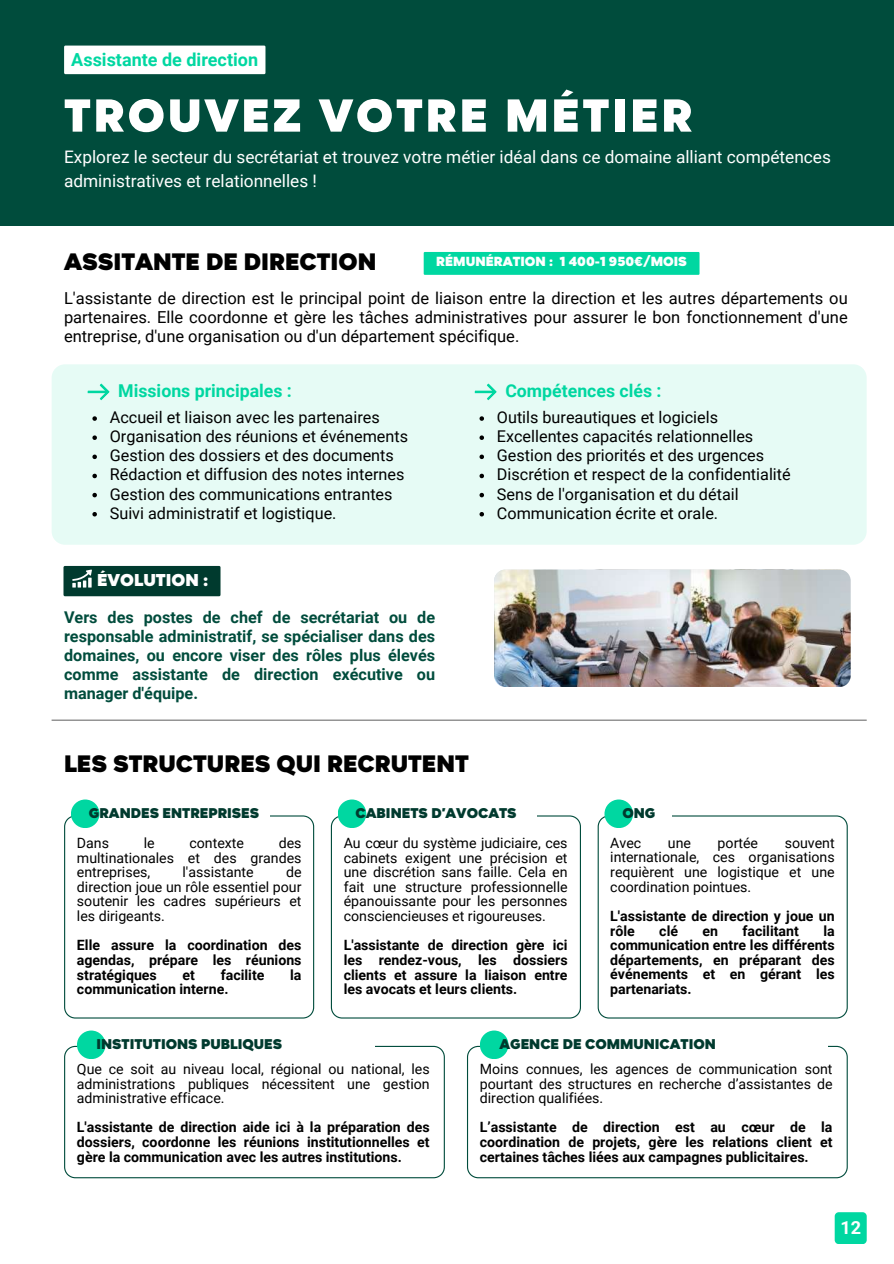
<style>
.page{position:relative;width:894px;height:1264px;background:#fff}
.page>*{position:absolute;margin:0;border:0;box-sizing:border-box;transform-origin:0 0}
.t1{font:900 52.5px "Magenos";letter-spacing:.055em;color:#fff}
.t2{font:900 27px "Magenos";color:#000}
.t3{font:900 19.5px "Magenos";color:#fff}
.t4{font:700 18px "Roboto";color:#00d7a1}
.t5{font:700 18px "Roboto";color:#fff}
.t6{font:700 17.7px "Roboto";color:#00d7a1}
.t7{font:17.25px/23.7px "Roboto";color:#fff}
.t8{font:16.5px/19.2px "Roboto";color:#000;text-align:justify}
.t9{font:16.2px/19.2px "Roboto";color:#000}
.t10{font:700 16.2px/19.2px "Roboto";color:#004c3c;text-align:justify}
.t11{font:900 16.05px "Magenos";color:#003a2e}
.t12{font:900 15px "Magenos";color:#fff}
.t13{font:14.1px/14.7px "Roboto";color:#000;text-align:justify}
.t14{font:700 14.1px/14.7px "Roboto";color:#000;text-align:justify}
</style>
<div class="page">
<div style="left:0;top:0;width:893px;height:225px;background:#004c3c"></div>
<div style="left:63px;top:566px;width:157px;height:30px;background:#003a2e"></div>
<div style="left:52px;top:364px;width:814px;height:181px;background:#e6fbf5;border-radius:13px"></div>
<hr style="left:52px;top:719px;width:814px;height:1px;background:#717171">
<div style="left:834px;top:1212px;width:32px;height:32px;background:#00d7a1;border-radius:4px"></div>
<svg style="left:64px;top:815px;width:250px;height:203px"></svg>
<svg style="left:64px;top:1045px;width:380px;height:133px"></svg>
<div style="left:87px;top:1035px;width:288px;height:19px;background:#fff"></div>
<div style="left:77px;top:1030px;width:28px;height:29px;background:#00d7a1;border-radius:50%"></div>
<div style="left:81px;top:804px;width:189px;height:19px;background:#fff"></div>
<div style="left:71px;top:799px;width:28px;height:29px;background:#00d7a1;border-radius:50%"></div>
<svg style="left:331px;top:815px;width:249px;height:203px"></svg>
<div style="left:348px;top:804px;width:189px;height:19px;background:#fff"></div>
<div style="left:337px;top:799px;width:29px;height:29px;background:#00d7a1;border-radius:50%"></div>
<svg style="left:597px;top:815px;width:250px;height:203px"></svg>
<div style="left:614px;top:804px;width:57px;height:19px;background:#fff"></div>
<div style="left:604px;top:799px;width:29px;height:29px;background:#00d7a1;border-radius:50%"></div>
<svg style="left:467px;top:1045px;width:380px;height:133px"></svg>
<div style="left:490px;top:1035px;width:337px;height:19px;background:#fff"></div>
<div style="left:479px;top:1030px;width:29px;height:29px;background:#00d7a1;border-radius:50%"></div>
<img style="left:494px;top:569px;width:356px;height:117px">
<svg style="left:92px;top:416px;width:5px;height:5px"></svg>
<svg style="left:92px;top:435px;width:5px;height:5px"></svg>
<svg style="left:92px;top:454px;width:5px;height:5px"></svg>
<svg style="left:92px;top:473px;width:5px;height:5px"></svg>
<svg style="left:92px;top:493px;width:5px;height:4px"></svg>
<svg style="left:92px;top:512px;width:5px;height:4px"></svg>
<svg style="left:479px;top:416px;width:5px;height:5px"></svg>
<svg style="left:479px;top:435px;width:5px;height:5px"></svg>
<svg style="left:479px;top:454px;width:5px;height:5px"></svg>
<svg style="left:479px;top:473px;width:5px;height:5px"></svg>
<svg style="left:479px;top:493px;width:5px;height:4px"></svg>
<svg style="left:479px;top:512px;width:5px;height:4px"></svg>
<div style="left:423px;top:252px;width:276px;height:23px;background:#00d7a1"></div>
<div style="left:64px;top:46px;width:201px;height:28px;background:#fff"></div>
<p class="t4" style="left:71px;top:49px;width:188px">Assistante de direction</p>
<h1 class="t1" style="left:64px;top:88px;width:629px">TROUVEZ VOTRE MÉTIER</h1>
<p class="t7" style="left:64px;top:145px;width:768px">Explorez le secteur du secrétariat et trouvez votre métier idéal dans ce domaine alliant compétences administratives et relationnelles !</p>
<h2 class="t2" style="left:64px;top:247px;width:314px">ASSITANTE DE DIRECTION</h2>
<p class="t12" style="left:436px;top:254px;width:252px">RÉMUNÉRATION : 1 400-1 950€/MOIS</p>
<p class="t8" style="left:64px;top:288px;width:785px">L'assistante de direction est le principal point de liaison entre la direction et les autres départements ou partenaires. Elle coordonne et gère les tâches administratives pour assurer le bon fonctionnement d'une entreprise, d'une organisation ou d'un département spécifique.</p>
<p class="t6" style="left:118px;top:380px;width:175px">Missions principales :</p>
<p class="t9" style="left:110px;top:408px;width:300px">Accueil et liaison avec les partenaires Organisation des réunions et événements Gestion des dossiers et des documents Rédaction et diffusion des notes internes Gestion des communications entrantes Suivi administratif et logistique.</p>
<h3 class="t3" style="left:97px;top:569px;width:113px">ÉVOLUTION :</h3>
<p class="t10" style="left:64px;top:607px;width:372px">Vers des postes de chef de secrétariat ou de responsable administratif, se spécialiser dans des domaines, ou encore viser des rôles plus élevés comme assistante de direction exécutive ou manager d'équipe.</p>
<h2 class="t2" style="left:64px;top:749px;width:406px">LES STRUCTURES QUI RECRUTENT</h2>
<p class="t6" style="left:505px;top:380px;width:158px">Compétences clés :</p>
<p class="t9" style="left:497px;top:408px;width:295px">Outils bureautiques et logiciels Excellentes capacités relationnelles Gestion des priorités et des urgences Discrétion et respect de la confidentialité Sens de l'organisation et du détail Communication écrite et orale.</p>
<p class="t11" style="left:89px;top:804px;width:172px">GRANDES ENTREPRISES</p>
<p class="t13" style="left:77px;top:835px;width:226px;text-indent:202px">des multinationales et des grandes entreprises,</p>
<p class="t13" style="left:77px;top:835px;width:34px">Dans</p>
<p class="t13" style="left:144px;top:835px;width:12px">le</p>
<p class="t13" style="left:189px;top:835px;width:56px">contexte</p>
<p class="t13" style="left:77px;top:865px;width:226px;text-indent:209px">de direction joue un rôle essentiel pour soutenir les cadres supérieurs et les dirigeants.</p>
<p class="t14" style="left:77px;top:938px;width:226px">Elle assure la coordination des agendas, prépare les réunions stratégiques</p>
<p class="t13" style="left:182px;top:865px;width:73px">l'assistante</p>
<p class="t14" style="left:182px;top:967px;width:14px">et</p>
<p class="t14" style="left:221px;top:967px;width:45px">facilite</p>
<p class="t14" style="left:290px;top:967px;width:13px">la</p>
<p class="t14" style="left:77px;top:982px;width:153px">communication interne.</p>
<p class="t11" style="left:96px;top:1035px;width:187px">INSTITUTIONS PUBLIQUES</p>
<p class="t11" style="left:355px;top:804px;width:162px">CABINETS D'AVOCATS</p>
<p class="t11" style="left:622px;top:804px;width:35px">ONG</p>
<p class="t13" style="left:343px;top:835px;width:225px">Au cœur du système judiciaire, ces cabinets exigent une précision et une discrétion sans faille. Cela en fait une structure professionnelle épanouissante pour les personnes consciencieuses et rigoureuses.</p>
<p class="t14" style="left:343px;top:938px;width:225px">L'assistante de direction gère ici les rendez-vous, les dossiers clients et assure la liaison entre les avocats et leurs clients.</p>
<p class="t13" style="left:610px;top:835px;width:32px">Avec</p>
<p class="t13" style="left:667px;top:835px;width:25px">une</p>
<p class="t13" style="left:717px;top:835px;width:42px">portée</p>
<p class="t13" style="left:610px;top:835px;width:226px;text-indent:174px">souvent internationale, ces organisations requièrent une logistique et une coordination pointues.</p>
<p class="t14" style="left:610px;top:908px;width:226px">L'assistante de direction y joue un rôle</p>
<p class="t14" style="left:659px;top:923px;width:20px">clé</p>
<p class="t14" style="left:702px;top:923px;width:17px">en</p>
<p class="t14" style="left:742px;top:923px;width:58px">facilitant</p>
<p class="t14" style="left:610px;top:923px;width:226px;text-indent:213px">la communication entre les différents départements, en préparant des événements et en gérant les partenariats.</p>
<p class="t11" style="left:499px;top:1035px;width:218px">AGENCE DE COMMUNICATION</p>
<p class="t13" style="left:77px;top:1061px;width:354px">Que ce soit au niveau local, régional ou national, les administrations publiques nécessitent une gestion administrative efficace.</p>
<p class="t14" style="left:77px;top:1120px;width:354px">L'assistante de direction aide ici à la préparation des dossiers, coordonne les réunions institutionnelles et gère la communication avec les autres institutions.</p>
<p class="t13" style="left:479px;top:1061px;width:354px">Moins connues, les agences de communication sont pourtant des structures en recherche d’assistantes de direction qualifiées.</p>
<p class="t14" style="left:479px;top:1120px;width:354px">L’assistante de direction est au cœur de la coordination de projets, gère les relations client et certaines tâches liées aux campagnes publicitaires.</p>
<p class="t5" style="left:840px;top:1216px;width:22px">12</p>
</div>
